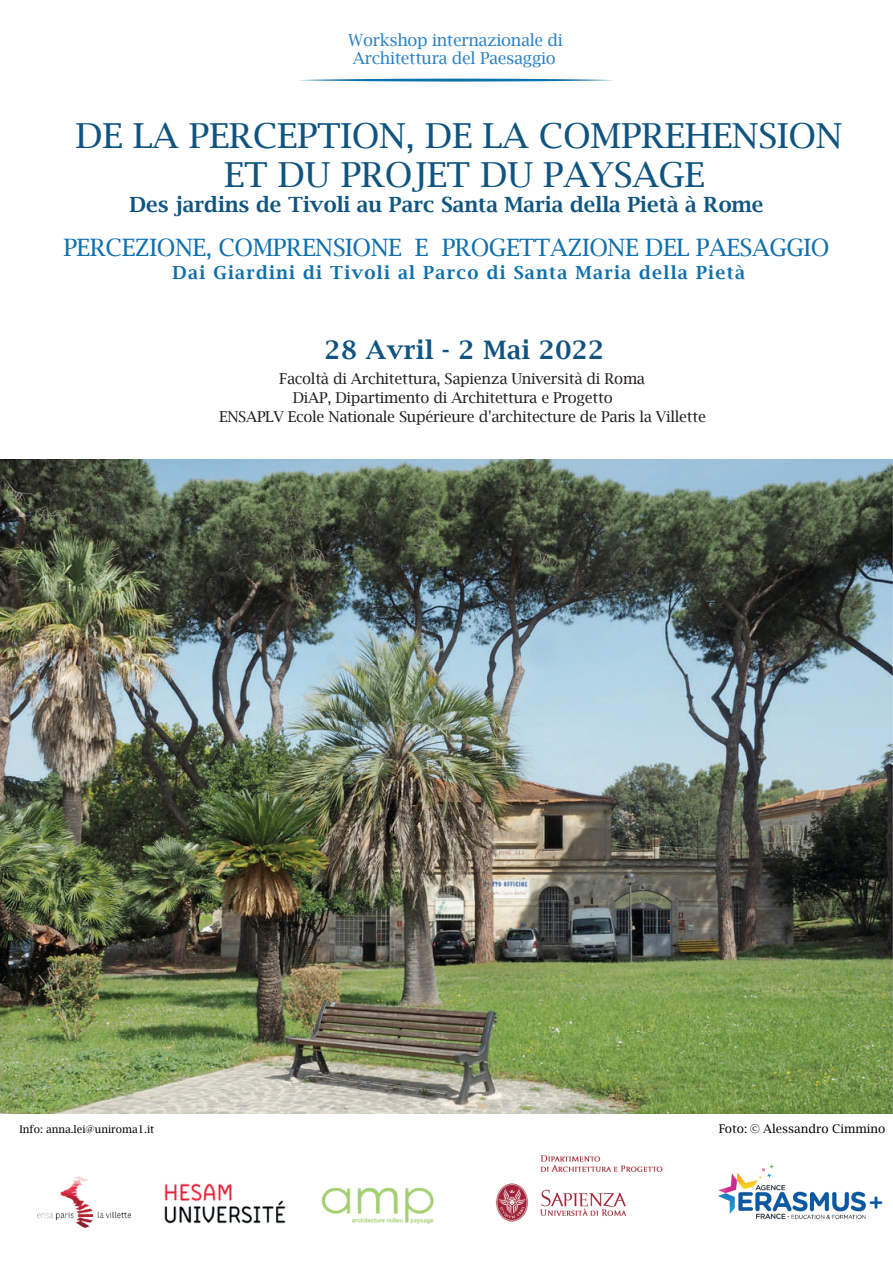
<style>
.page{position:relative;width:893px;height:1263px;background:#fff}
.page>*{position:absolute;margin:0;border:0;box-sizing:border-box;transform-origin:0 0}
.t1{font:34.5px/39px "Lucida Bright";letter-spacing:-.01em;color:#0f5480;text-align:center}
.t2{font:600 25.5px "Lucida Bright";letter-spacing:.02em;color:#0f5480}
.t3{font:24px "Lucida Bright";letter-spacing:-.02em;color:#0f70ae}
.t4{font:600 21px "Lucida Bright";color:#0f5581}
.t5{font:600 18px "Lucida Bright";letter-spacing:.07em;color:#0f70ae}
.t6{font:16.5px/17.2px "Lucida Bright";letter-spacing:-.02em;color:#2b81c4}
.t7{font:15px "Lucida Bright";letter-spacing:-.02em;color:#231f20}
.t8{font:12px "Lucida Bright";color:#000001}
.t9{font:10.5px "Lucida Bright";color:#000001}
</style>
<div class="page">
<img style="left:38px;top:1177px;width:92px;height:51px">
<img style="left:0;top:460px;width:893px;height:653px">
<img style="left:165px;top:1183px;width:121px;height:40px">
<img style="left:321px;top:1187px;width:113px;height:37px">
<img style="left:718px;top:1164px;width:165px;height:56px">
<svg style="left:299px;top:79px;width:314px;height:3px"></svg>
<img style="left:495px;top:1155px;width:168px;height:67px">
<p class="t6" style="left:348px;top:32px;width:216px">Workshop internazionale di<br>Architettura del Paesaggio</p>
<h1 class="t1" style="left:75px;top:116px;width:769px">DE LA PERCEPTION, DE LA COMPREHENSION<br>ET DU PROJET DU PAYSAGE</h1>
<h3 class="t4" style="left:129px;top:192px;width:636px">Des jardins de Tivoli au Parc Santa Maria della Pietà à Rome</h3>
<h3 class="t3" style="left:63px;top:234px;width:768px">PERCEZIONE, COMPRENSIONE E PROGETTAZIONE DEL PAESAGGIO</h3>
<p class="t5" style="left:173px;top:263px;width:574px">Dai Giardini di Tivoli al Parco di Santa Maria della Pietà</p>
<h2 class="t2" style="left:325px;top:335px;width:281px">28 Avril - 2 Mai 2022</h2>
<p class="t7" style="left:279px;top:370px;width:367px">Facoltà di Architettura, Sapienza Università di Roma</p>
<p class="t7" style="left:293px;top:389px;width:322px">DiAP, Dipartimento di Architettura e Progetto</p>
<p class="t7" style="left:219px;top:408px;width:488px">ENSAPLV Ecole Nationale Supérieure d'architecture de Paris la Villette</p>
<p class="t9" style="left:19px;top:1123px;width:136px">Info: anna.lei@uniroma1.it</p>
<p class="t8" style="left:719px;top:1122px;width:168px">Foto: © Alessandro Cimmino</p>
</div>
